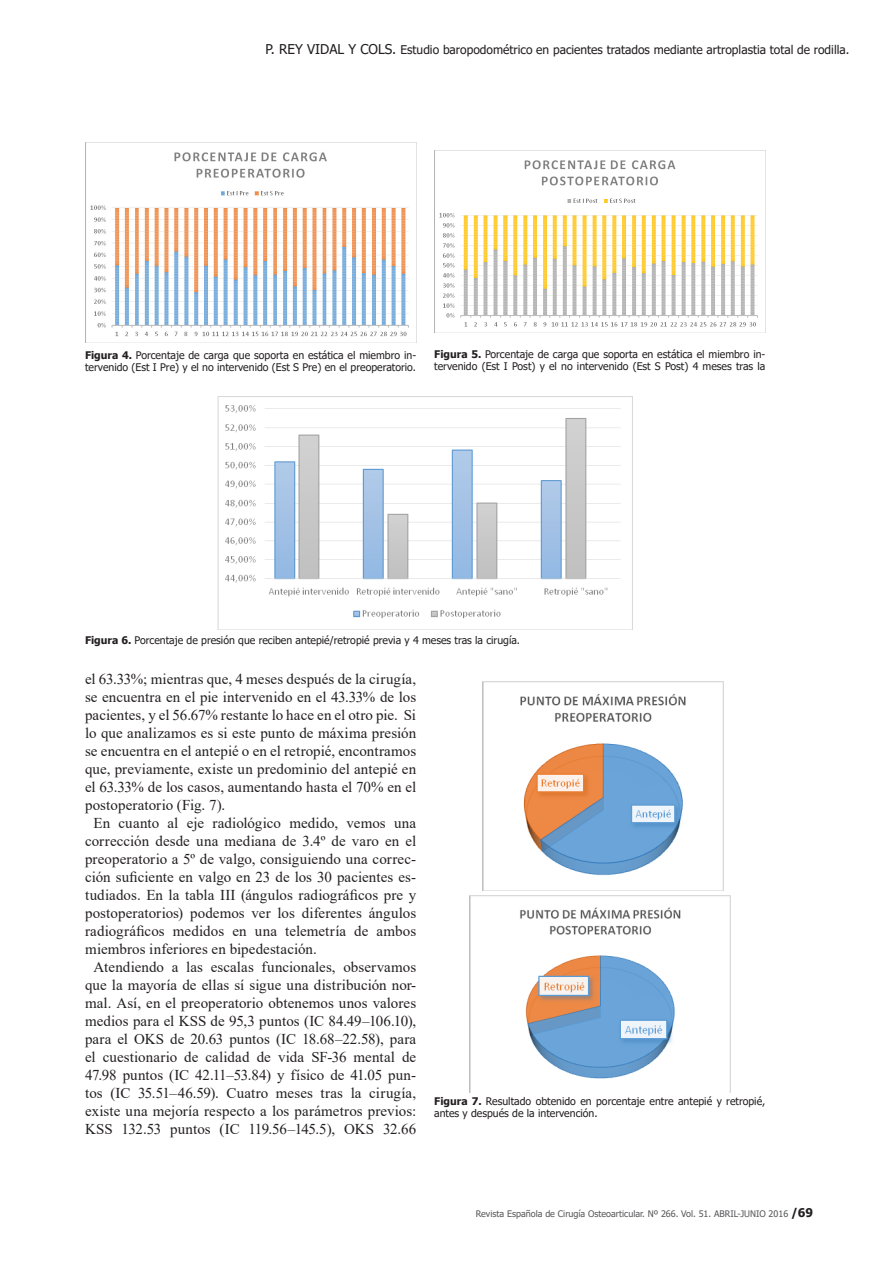
<style>
.page{position:relative;width:893px;height:1263px;background:#fff}
.page>*{position:absolute;margin:0;border:0;box-sizing:border-box;transform-origin:0 0}
.t1{font:15px/18px "Times New Roman";letter-spacing:.005em;color:#231f20;text-align:justify}
.t2{font:12px "Tahoma";color:#231f20}
.t3{font:10.5px/12px "Tahoma";color:#231f20}
.t4{font:9px "Tahoma";color:#57585a}
.s1{font-size:13.5px}
.s2{font-weight:700}
.s3{font-weight:700;font-size:12px;color:#231f20}
</style>
<div class="page">
<img style="left:85px;top:142px;width:331px;height:201px">
<img style="left:218px;top:396px;width:414px;height:234px">
<img style="left:434px;top:150px;width:331px;height:182px">
<img style="left:482px;top:682px;width:241px;height:209px">
<img style="left:470px;top:895px;width:261px;height:198px">
<p class="t2" style="left:265px;top:41px;width:586px"><span class="s1">P. REY VIDAL Y COLS.</span> Estudio baropodométrico en pacientes tratados mediante artroplastia total de rodilla.</p>
<p class="t3" style="left:85px;top:350px;width:333px"><span class="s2">Figura 4.</span> Porcentaje de carga que soporta en estática el miembro in&shy;tervenido (Est I Pre) y el no intervenido (Est S Pre) en el preoperatorio.</p>
<p class="t3" style="left:434px;top:348px;width:333px"><span class="s2">Figura 5.</span> Porcentaje de carga que soporta en estática el miembro in&shy;tervenido (Est I Post) y el no intervenido (Est S Post) 4 meses tras la</p>
<p class="t3" style="left:85px;top:635px;width:437px"><span class="s2">Figura 6.</span> Porcentaje de presión que reciben antepié/retropié previa y 4 meses tras la cirugía.</p>
<p class="t1" style="left:85px;top:670px;width:333px">el 63.33%; mientras que, 4 meses después de la cirugía, se encuentra en el pie intervenido en el 43.33% de los pacientes, y el 56.67% restante lo hace en el otro pie. Si lo que analizamos es si este punto de máxima presión se encuentra en el antepié o en el retropié, encontramos que, previamente, existe un predominio del antepié en el 63.33% de los casos, aumentando hasta el 70% en el postoperatorio (Fig. 7).</p>
<p class="t1" style="left:85px;top:814px;width:333px;text-indent:9px">En cuanto al eje radiológico medido, vemos una corrección desde una mediana de 3.4º de varo en el preoperatorio a 5º de valgo, consiguiendo una correc&shy;ción suficiente en valgo en 23 de los 30 pacientes es&shy;tudiados. En la tabla III (ángulos radiográficos pre y postoperatorios) podemos ver los diferentes ángulos radiográficos medidos en una telemetría de ambos miembros inferiores en bipedestación.</p>
<p class="t1" style="left:85px;top:958px;width:333px;text-align:center">Atendiendo a las escalas funcionales, observamos que la mayoría de ellas sí sigue una distribución nor&shy;mal. Así, en el preoperatorio obtenemos unos valores medios para el KSS de 95,3 puntos (IC 84.49–106.10), para el OKS de 20.63 puntos (IC 18.68–22.58), para el cuestionario de calidad de vida SF-36 mental de 47.98 puntos (IC 42.11–53.84) y físico de 41.05 pun&shy;tos (IC 35.51–46.59). Cuatro meses tras la cirugía, existe una mejoría respecto a los parámetros previos:<br>KSS 132.53 puntos (IC 119.56–145.5), OKS 32.66</p>
<p class="t3" style="left:434px;top:1095px;width:333px"><span class="s2">Figura 7.</span> Resultado obtenido en porcentaje entre antepié y retropié, antes y después de la intervención.</p>
<p class="t4" style="left:476px;top:1207px;width:339px">Revista Española de Cirugía Osteoarticular. Nº 266. Vol. 51. ABRIL-JUNIO 2016 <span class="s3">/69</span></p>
</div>
